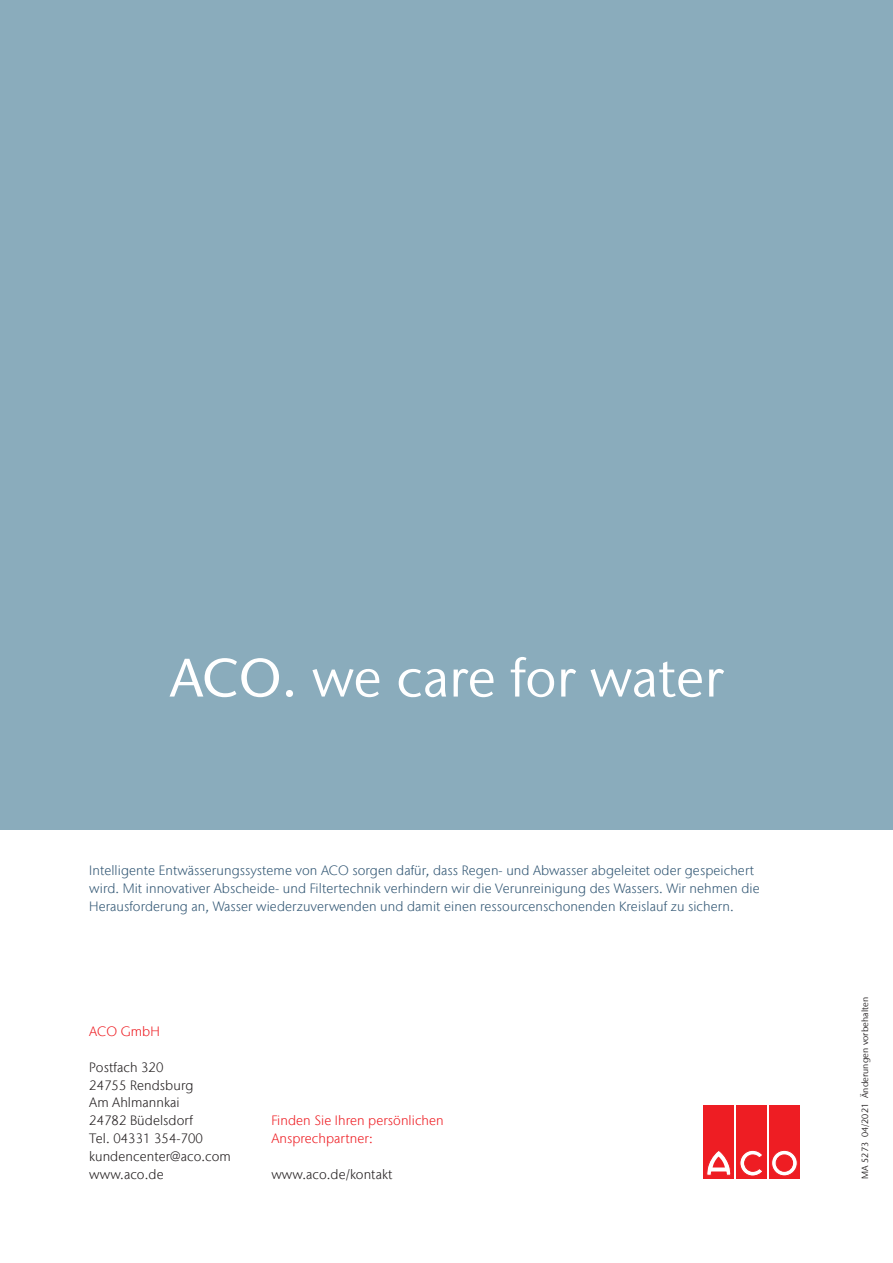
<style>
.page{position:relative;width:893px;height:1263px;background:#fff}
.page>*{position:absolute;margin:0;border:0;box-sizing:border-box;transform-origin:0 0}
.Heading{font:54px "Stone Sans IIITC Com";color:#fff}
.Body_copy{font:300 13.5px/17.9px "Stone Sans IIITC Com";letter-spacing:.005em;color:#335875}
.Body_copy-2{font:300 13.5px "Stone Sans IIITC Com";letter-spacing:.005em;color:#231f20}
.Body_copy-3{font:300 13.5px/17.9px "Stone Sans IIITC Com";letter-spacing:.005em;color:#ee1d23}
.t1{font:9px "Stone Sans IIITC Com";letter-spacing:.01em;color:#231f20}
.s1{font-weight:500}
</style>
<div class="page">
<div style="left:704px;top:1105px;width:30px;height:74px;background:#ee1d23"></div>
<svg style="left:707px;top:1151px;width:24px;height:24px"></svg>
<div style="left:736px;top:1105px;width:31px;height:74px;background:#ee1d23"></div>
<svg style="left:740px;top:1150px;width:22px;height:26px"></svg>
<div style="left:769px;top:1105px;width:30px;height:74px;background:#ee1d23"></div>
<svg style="left:772px;top:1150px;width:25px;height:26px"></svg>
<div style="left:771px;top:1150px;width:26px;height:26px;border:1px solid #ee1d23;border-radius:50%"></div>
<div style="left:776px;top:1155px;width:17px;height:16px;background:#ee1d23;border-radius:50%"></div>
<div style="left:776px;top:1155px;width:17px;height:16px;border:1px solid #ee1d23;border-radius:50%"></div>
<div style="left:0;top:0;width:893px;height:829px;background:#8aacbc"></div>
<p class="Heading" style="left:170px;top:644px;width:555px"><span class="s1">ACO.</span> we care for water</p>
<p class="Body_copy" style="left:89px;top:861px;width:672px">Intelligente Entwässerungssysteme von ACO sorgen dafür, dass Regen- und Abwasser abgeleitet oder gespeichert wird. Mit innovativer Abscheide- und Filtertechnik verhindern wir die Verunreinigung des Wassers. Wir nehmen die<br>Herausforderung an, Wasser wiederzuverwenden und damit einen ressourcenschonenden Kreislauf zu sichern.</p>
<p class="Body_copy-3" style="left:89px;top:1022px;width:72px">ACO GmbH</p>
<p class="Body_copy-2" style="left:89px;top:1059px;width:76px">Postfach 320</p>
<p class="Body_copy-2" style="left:89px;top:1076px;width:106px">24755 Rendsburg</p>
<p class="Body_copy-2" style="left:89px;top:1094px;width:92px">Am Ahlmannkai</p>
<p class="Body_copy-2" style="left:89px;top:1112px;width:105px">24782 Büdelsdorf</p>
<p class="Body_copy-2" style="left:89px;top:1130px;width:115px">Tel. 04331 354-700</p>
<p class="Body_copy-2" style="left:89px;top:1148px;width:143px">kundencenter@aco.com</p>
<p class="Body_copy-2" style="left:89px;top:1166px;width:76px">www.aco.de</p>
<p class="Body_copy-3" style="left:271px;top:1111px;width:174px">Finden Sie Ihren persönlichen<br>Ansprechpartner:</p>
<p class="Body_copy-2" style="left:271px;top:1166px;width:123px">www.aco.de/kontakt</p>
<p class="t1" style="left:859px;top:1179px;width:183px;rotate:-90deg">MA 5273 04/2021 Änderungen vorbehalten</p>
</div>
